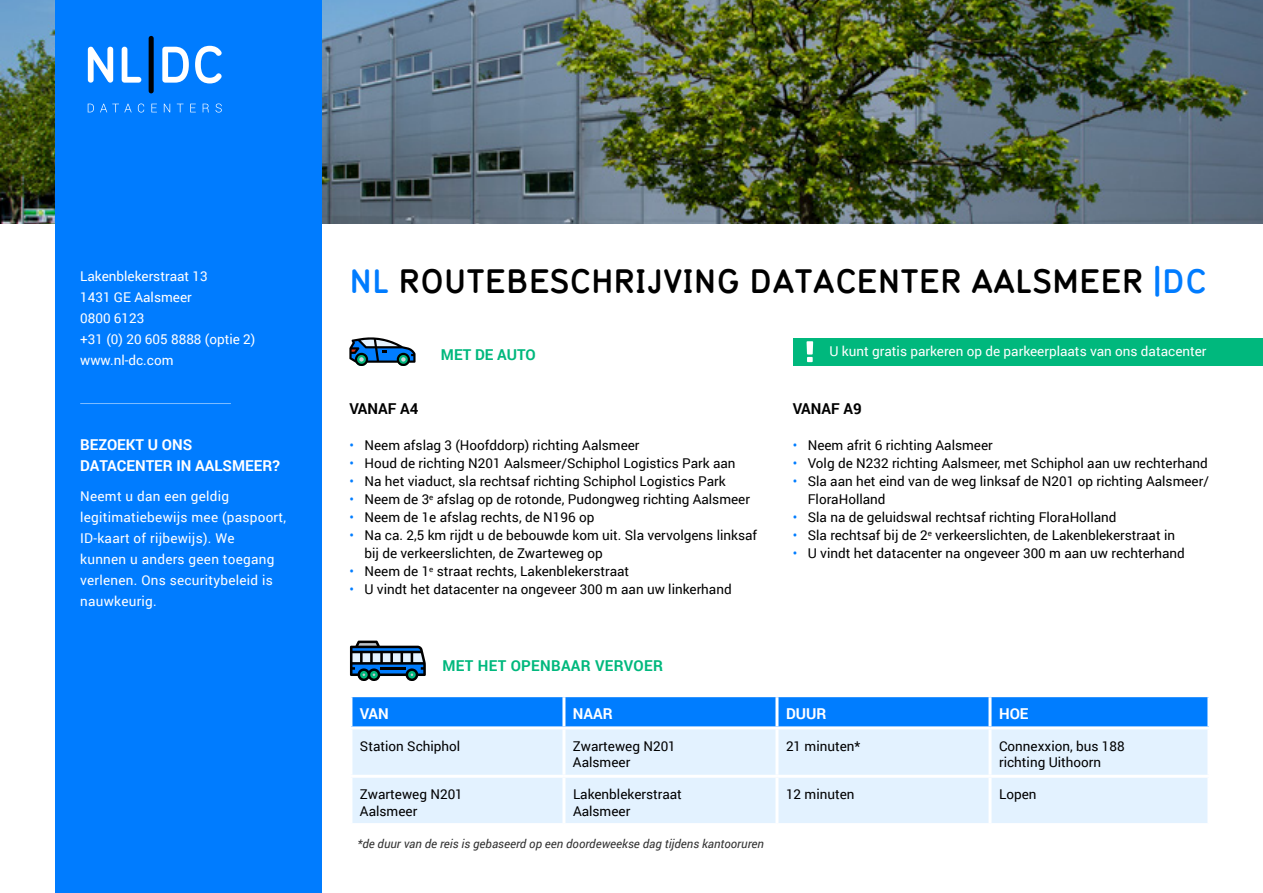
<style>
.page{position:relative;width:1263px;height:893px;background:#fff}
.page>*{position:absolute;margin:0;border:0;box-sizing:border-box;transform-origin:0 0}
.t1{font:700 33px "Typ 1451";color:#000}
.t2{font:700 15px/21px "Roboto";color:#fff}
.t3{font:700 15px "Roboto";letter-spacing:.02em;color:#00b87d}
.t4{font:700 15px "Roboto";color:#000}
.t5{font:700 15px "Roboto";color:#00b87d}
.t6{font:13.5px/16.2px "Roboto";color:#000}
.t7{font:13.5px/21px "Roboto";letter-spacing:.02em;color:#fff}
.t8{font:13.5px/21px "Roboto";color:#fff}
.t9{font:italic 12px "Roboto";color:#333}
.s1{color:#007cff}
.s2{color:#007dff}
</style>
<div class="page">
<img style="left:0;top:0;width:1263px;height:223px">
<div style="left:55px;top:0;width:267px;height:893px;background:#007cff"></div>
<hr style="left:80px;top:403px;width:151px;height:1px;background:#fff">
<div style="left:149px;top:36px;width:5px;height:57px;background:#000;border-radius:3px"></div>
<svg style="left:88px;top:46px;width:134px;height:37px"></svg>
<svg style="left:88px;top:104px;width:6px;height:8px"></svg>
<svg style="left:100px;top:104px;width:32px;height:8px"></svg>
<svg style="left:138px;top:104px;width:6px;height:9px"></svg>
<svg style="left:151px;top:104px;width:6px;height:8px"></svg>
<svg style="left:164px;top:104px;width:6px;height:8px"></svg>
<svg style="left:177px;top:104px;width:6px;height:8px"></svg>
<svg style="left:190px;top:104px;width:6px;height:8px"></svg>
<svg style="left:203px;top:104px;width:6px;height:8px"></svg>
<svg style="left:215px;top:104px;width:7px;height:9px"></svg>
<svg style="left:349px;top:337px;width:66px;height:29px"></svg>
<div style="left:793px;top:338px;width:470px;height:27px;background:#00b87d"></div>
<svg style="left:806px;top:341px;width:7px;height:21px"></svg>
<svg style="left:350px;top:641px;width:75px;height:40px"></svg>
<hr style="left:380px;top:667px;width:26px;height:3px;background:#000">
<div style="left:352px;top:697px;width:855px;height:29px;background:#007dff"></div>
<div style="left:352px;top:729px;width:855px;height:94px;background:#e3f2ff"></div>
<hr style="left:562px;top:697px;width:3px;height:29px;background:#fff">
<hr style="left:775px;top:697px;width:3px;height:29px;background:#fff">
<hr style="left:988px;top:697px;width:3px;height:29px;background:#fff">
<hr style="left:562px;top:729px;width:3px;height:46px;background:#fff">
<hr style="left:775px;top:729px;width:3px;height:46px;background:#fff">
<hr style="left:988px;top:729px;width:3px;height:46px;background:#fff">
<hr style="left:349px;top:775px;width:215px;height:3px;background:#fff">
<hr style="left:564px;top:775px;width:213px;height:3px;background:#fff">
<hr style="left:562px;top:778px;width:3px;height:45px;background:#fff">
<hr style="left:777px;top:775px;width:213px;height:3px;background:#fff">
<hr style="left:775px;top:778px;width:3px;height:45px;background:#fff">
<hr style="left:990px;top:775px;width:220px;height:3px;background:#fff">
<hr style="left:988px;top:778px;width:3px;height:45px;background:#fff">
<p class="t8" style="left:80px;top:265px;width:177px">Lakenblekerstraat 13<br>1431 GE Aalsmeer<br>0800 6123<br>+31 (0) 20 605 8888 (optie 2) www.nl-dc.com</p>
<p class="t2" style="left:80px;top:434px;width:201px">BEZOEKT U ONS<br>DATACENTER IN AALSMEER?</p>
<p class="t7" style="left:80px;top:486px;width:207px">Neemt u dan een geldig legitimatiebewijs mee (paspoort,<br>ID-kaart of rijbewijs). We<br>kunnen u anders geen toegang verlenen. Ons securitybeleid is nauwkeurig.</p>
<h1 class="t1" style="left:349px;top:258px;width:859px"><span class="s1">NL</span> ROUTEBESCHRIJVING DATACENTER AALSMEER <span class="s1">|DC</span></h1>
<p class="t5" style="left:441px;top:344px;width:96px">MET DE AUTO</p>
<p class="t4" style="left:349px;top:398px;width:70px">VANAF A4</p>
<p class="t6" style="left:349px;top:437px;width:292px"><span class="s2">•</span> Neem afslag 3 (Hoofddorp) richting Aalsmeer</p>
<p class="t6" style="left:349px;top:455px;width:388px"><span class="s2">•</span> Houd de richting N201 Aalsmeer/Schiphol Logistics Park aan</p>
<p class="t6" style="left:349px;top:473px;width:378px"><span class="s2">•</span> Na het viaduct, sla rechtsaf richting Schiphol Logistics Park</p>
<p class="t6" style="left:349px;top:491px;width:402px"><span class="s2">•</span> Neem de 3<sup>e</sup> afslag op de rotonde, Pudongweg richting Aalsmeer</p>
<p class="t6" style="left:349px;top:509px;width:246px"><span class="s2">•</span> Neem de 1e afslag rechts, de N196 op</p>
<p class="t6" style="left:364px;top:526px;width:394px;line-height:18px;text-indent:-15px"><span class="s2">•</span> Na ca. 2,5 km rijdt u de bebouwde kom uit. Sla vervolgens linksaf bij de verkeerslichten, de Zwarteweg op</p>
<p class="t6" style="left:349px;top:563px;width:281px"><span class="s2">•</span> Neem de 1<sup>e</sup> straat rechts, Lakenblekerstraat</p>
<p class="t6" style="left:349px;top:581px;width:384px"><span class="s2">•</span> U vindt het datacenter na ongeveer 300 m aan uw linkerhand</p>
<p class="t3" style="left:442px;top:655px;width:222px">MET HET OPENBAAR VERVOER</p>
<p class="t8" style="left:829px;top:340px;width:379px">U kunt gratis parkeren op de parkeerplaats van ons datacenter</p>
<p class="t4" style="left:793px;top:398px;width:70px">VANAF A9</p>
<p class="t6" style="left:793px;top:437px;width:202px"><span class="s2">•</span> Neem afrit 6 richting Aalsmeer</p>
<p class="t6" style="left:793px;top:455px;width:417px"><span class="s2">•</span> Volg de N232 richting Aalsmeer, met Schiphol aan uw rechterhand</p>
<p class="t6" style="left:808px;top:472px;width:403px;line-height:18px;text-indent:-15px"><span class="s2">•</span> Sla aan het eind van de weg linksaf de N201 op richting Aalsmeer/<br>FloraHolland</p>
<p class="t6" style="left:793px;top:509px;width:325px"><span class="s2">•</span> Sla na de geluidswal rechtsaf richting FloraHolland</p>
<p class="t6" style="left:793px;top:527px;width:384px"><span class="s2">•</span> Sla rechtsaf bij de 2<sup>e</sup> verkeerslichten, de Lakenblekerstraat in</p>
<p class="t6" style="left:793px;top:545px;width:394px"><span class="s2">•</span> U vindt het datacenter na ongeveer 300 m aan uw rechterhand</p>
<p class="t2" style="left:360px;top:702px;width:30px">VAN</p>
<p class="t2" style="left:573px;top:702px;width:41px">NAAR</p>
<p class="t2" style="left:786px;top:702px;width:42px">DUUR</p>
<p class="t2" style="left:999px;top:702px;width:31px">HOE</p>
<p class="t6" style="left:360px;top:738px;width:102px">Station Schiphol</p>
<p class="t6" style="left:573px;top:738px;width:104px">Zwarteweg N201<br>Aalsmeer</p>
<p class="t6" style="left:786px;top:738px;width:76px">21 minuten*</p>
<p class="t6" style="left:999px;top:738px;width:127px">Connexxion, bus 188 richting Uithoorn</p>
<p class="t6" style="left:360px;top:786px;width:104px">Zwarteweg N201<br>Aalsmeer</p>
<p class="t6" style="left:573px;top:786px;width:110px">Lakenblekerstraat<br>Aalsmeer</p>
<p class="t6" style="left:786px;top:786px;width:70px">12 minuten</p>
<p class="t6" style="left:999px;top:786px;width:39px">Lopen</p>
<p class="t9" style="left:357px;top:835px;width:408px">*de duur van de reis is gebaseerd op een doordeweekse dag tijdens kantooruren</p>
</div>
